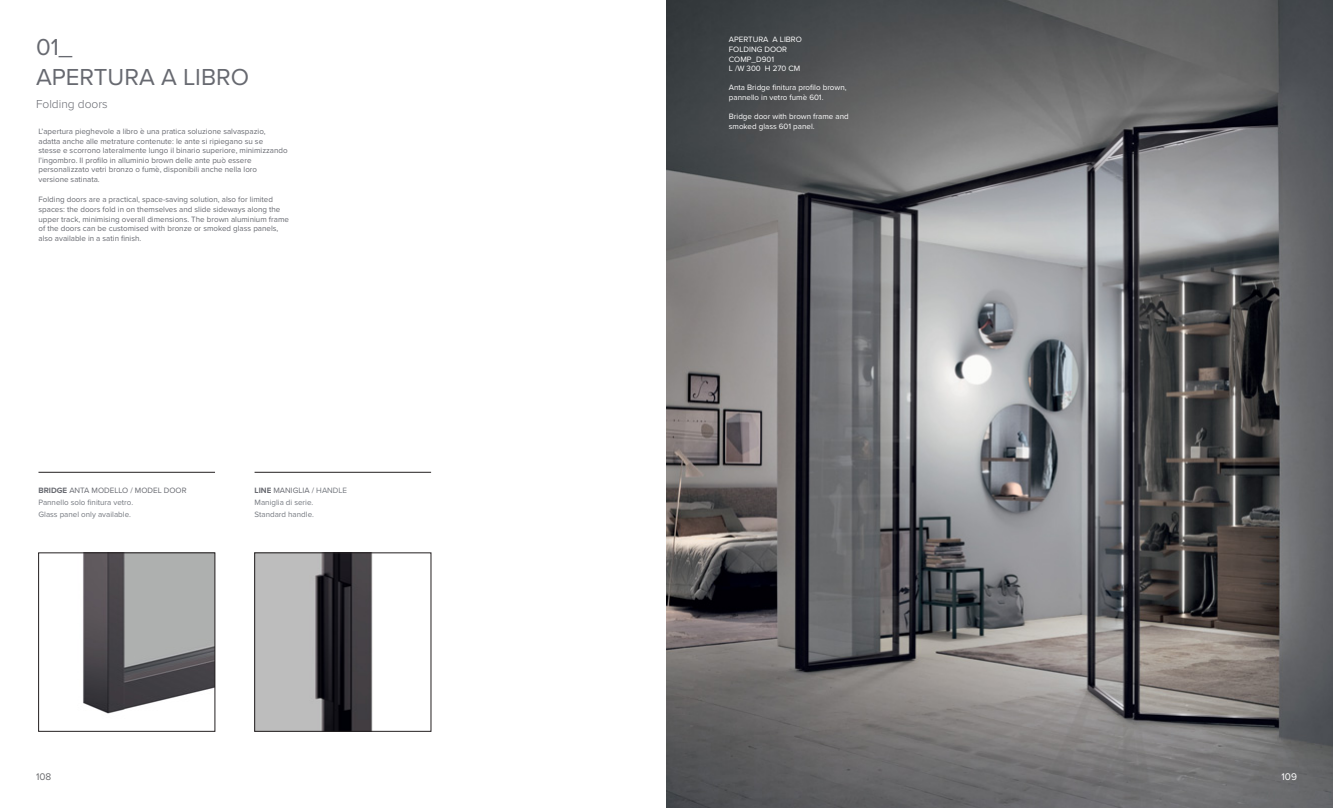
<style>
.page{position:relative;width:1333px;height:808px;background:#fff}
.page>*{position:absolute;margin:0;border:0;box-sizing:border-box;transform-origin:0 0}
.t1{font:24px/30px "Proxima Nova";color:#676970}
.t2{font:300 12px "Proxima Nova";color:#676970}
.t3{font:10px "Proxima Nova";color:#6b6c6f}
.t4{font:10px "Proxima Nova";color:#fff}
.t5{font:8px/9.6px "Proxima Nova";color:#676970}
.t6{font:8px/9.6px "Proxima Nova";color:#fff}
.t7{font:8px/12px "Proxima Nova";color:#74787f}
.s1{font-weight:700;color:#676970}
.s2{color:#676970}
</style>
<div class="page">
<img style="left:256px;top:555px;width:117px;height:174px">
<div style="left:254px;top:553px;width:177px;height:178px;border:1px solid #231f20"></div>
<img style="left:666px;top:0;width:666px;height:808px">
<hr style="left:38px;top:472px;width:177px;height:1px;background:#231f20">
<hr style="left:254px;top:472px;width:177px;height:1px;background:#231f20">
<img style="left:83px;top:555px;width:130px;height:159px">
<div style="left:38px;top:553px;width:177px;height:178px;border:1px solid #231f20"></div>
<h1 class="t1" style="left:36px;top:34px;width:214px">01_<br>APERTURA A LIBRO</h1>
<h2 class="t2" style="left:36px;top:100px;width:73px">Folding doors</h2>
<p class="t5" style="left:38px;top:127px;width:251px">L’apertura pieghevole a libro è una pratica soluzione salvaspazio, adatta anche alle metrature contenute: le ante si ripiegano su se stesse e scorrono lateralmente lungo il binario superiore, minimizzando l’ingombro. Il profilo in alluminio brown delle ante può essere personalizzato vetri bronzo o fumè, disponibili anche nella loro versione satinata.</p>
<p class="t5" style="left:38px;top:196px;width:252px">Folding doors are a practical, space-saving solution, also for limited spaces: the doors fold in on themselves and slide sideways along the upper track, minimising overall dimensions. The brown aluminium frame of the doors can be customised with bronze or smoked glass panels, also available in a satin finish.</p>
<p class="t7" style="left:38px;top:485px;width:149px"><span class="s1">BRIDGE</span> <span class="s2">ANTA MODELLO / MODEL DOOR<br></span>Pannello solo finitura vetro.<br>Glass panel only available.</p>
<p class="t7" style="left:254px;top:485px;width:94px"><span class="s1">LINE</span> <span class="s2">MANIGLIA /</span> HANDLE<br>Maniglia di serie.<br>Standard handle.</p>
<p class="t3" style="left:36px;top:773px;width:17px">108</p>
<p class="t6" style="left:729px;top:36px;width:75px">APERTURA A LIBRO<br>FOLDING DOOR<br>COMP_D901<br>L /W 300 H 270 CM</p>
<p class="t6" style="left:729px;top:84px;width:119px">Anta Bridge finitura profilo brown, pannello in vetro fumè 601.</p>
<p class="t6" style="left:729px;top:112px;width:121px">Bridge door with brown frame and smoked glass 601 panel.</p>
<p class="t4" style="left:1281px;top:773px;width:17px">109</p>
</div>
